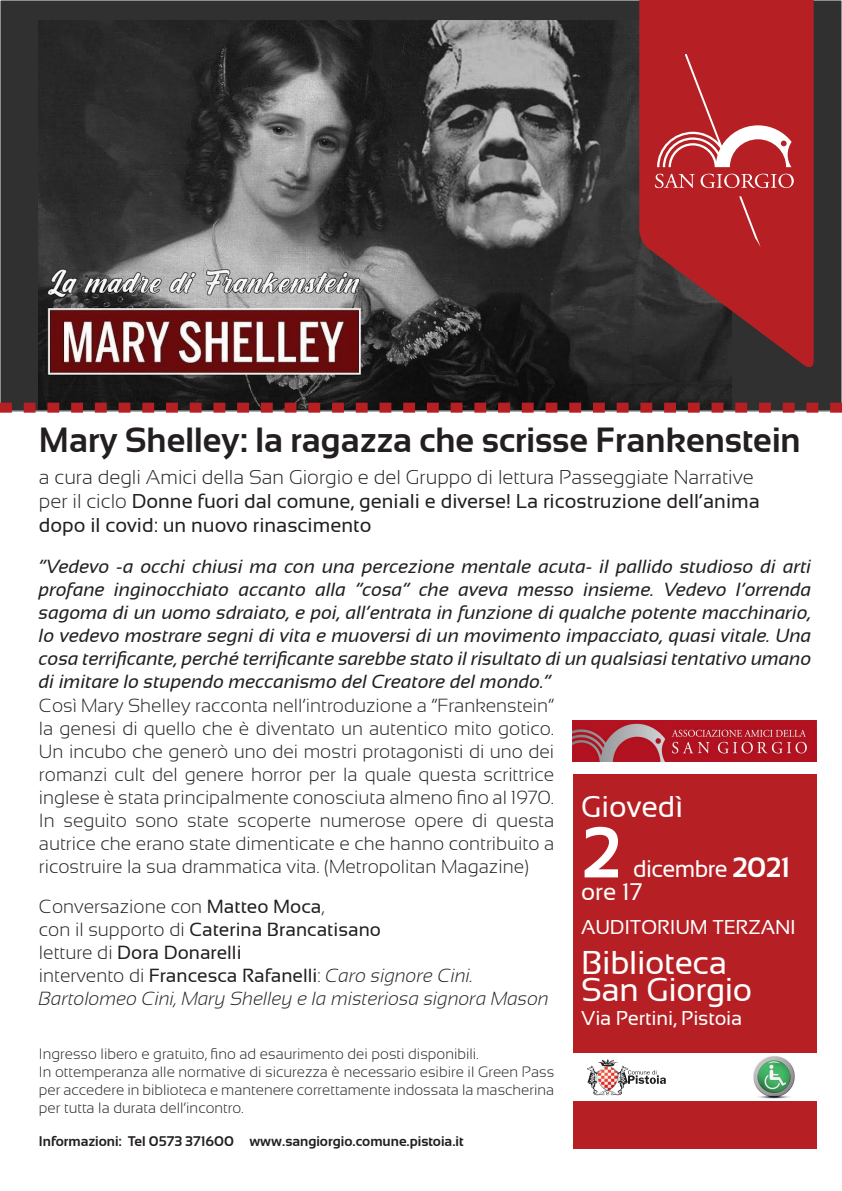
<style>
.page{position:relative;width:842px;height:1191px;background:#fff}
.page>*{position:absolute;margin:0;border:0;box-sizing:border-box;transform-origin:0 0}
.t1{font:700 72px "Sansation";color:#fff}
.t2{font:700 35px "Sansation";color:#231f20}
.t3{font:33px "Sansation";letter-spacing:-.01em;color:#fff}
.t4{font:30px "Sansation";color:#fff}
.t5{font:24px/23px "Sansation";letter-spacing:-.025em;color:#fff}
.t6{font:20px "Sansation";color:#231f20}
.t7{font:300 20px "Sansation";color:#231f20}
.t8{font:20px "Sansation";letter-spacing:-.01em;color:#fff}
.t9{font:300 19px/23px "Sansation";color:#231f20;text-align:justify}
.t10{font:italic 19px/23px "Sansation";color:#231f20;text-align:justify}
.t11{font:italic 300 19px/23px "Sansation";color:#231f20}
.t12{font:19px "Sansation";color:#231f20}
.t13{font:300 15px/18px "Sansation";color:#231f20;text-align:justify}
.t14{font:700 14px "Sansation";color:#231f20}
.s1{font-weight:300}
.s2{font-weight:400}
.s3{font-style:normal}
.s4{font-weight:400;font-style:normal}
.s5{font-weight:700;font-size:28px}
</style>
<div class="page">
<div style="left:0;top:0;width:842px;height:411px;background:#303030"></div>
<img style="left:39px;top:21px;width:692px;height:382px">
<svg style="left:639px;top:0;width:175px;height:372px;fill:#b62024"></svg>
<svg style="left:655px;top:54px;width:139px;height:193px;background:#bc3539"></svg>
<svg style="left:0;top:403px;width:842px;height:10px;background:#813839"></svg>
<div style="left:573px;top:774px;width:243px;height:374px;background:#b62024"></div>
<div style="left:568px;top:1053px;width:253px;height:47px;background:#fff"></div>
<img style="left:587px;top:1059px;width:41px;height:37px">
<svg style="left:628px;top:1070px;width:38px;height:14px"></svg>
<img style="left:753px;top:1056px;width:42px;height:42px">
<img style="left:573px;top:721px;width:243px;height:40px">
<p class="t2" style="left:39px;top:420px;width:763px">Mary Shelley: la ragazza che scrisse Frankenstein</p>
<p class="t7" style="left:39px;top:466px;width:716px">a cura degli Amici della San Giorgio e del Gruppo di lettura Passeggiate Narrative</p>
<p class="t6" style="left:39px;top:490px;width:722px"><span class="s1">per il ciclo</span> Donne fuori dal comune, geniali e diverse! La ricostruzione dell’anima</p>
<p class="t6" style="left:39px;top:514px;width:334px">dopo il covid: un nuovo rinascimento</p>
<p class="t10" style="left:39px;top:555px;width:774px">“Vedevo -a occhi chiusi ma con una percezione mentale acuta- il pallido studioso di arti profane inginocchiato accanto alla “cosa” che aveva messo insieme. Vedevo l’orrenda sagoma di un uomo sdraiato, e poi, all’entrata in funzione di qualche potente macchinario, lo vedevo mostrare segni di vita e muoversi di un movimento impacciato, quasi vitale. Una cosa terrificante, perché terrificante sarebbe stato il risultato di un qualsiasi tentativo umano di imitare lo stupendo meccanismo del Creatore del mondo.”</p>
<p class="t9" style="left:39px;top:694px;width:517px">Così Mary Shelley racconta nell’introduzione a “Frankenstein” la genesi di quello che è diventato un autentico mito gotico.<br>Un incubo che generò uno dei mostri protagonisti di uno dei romanzi cult del genere horror per la quale questa scrittrice inglese è stata principalmente conosciuta almeno fino al 1970.<br>In seguito sono state scoperte numerose opere di questa autrice che erano state dimenticate e che hanno contribuito a ricostruire la sua drammatica vita. (Metropolitan Magazine)</p>
<p class="t9" style="left:39px;top:895px;width:287px">Conversazione con <span class="s2">Matteo Moca</span>,</p>
<p class="t12" style="left:39px;top:918px;width:343px"><span class="s1">con il supporto di</span> Caterina Brancatisano</p>
<p class="t12" style="left:39px;top:941px;width:204px"><span class="s1">letture di</span> Dora Donarelli</p>
<p class="t11" style="left:39px;top:964px;width:512px"><span class="s3">intervento di</span> <span class="s4">Francesca Rafanelli</span><span class="s3">:</span> Caro signore Cini.<br>Bartolomeo Cini, Mary Shelley e la misteriosa signora Mason</p>
<p class="t13" style="left:39px;top:1044px;width:441px">Ingresso libero e gratuito, fino ad esaurimento dei posti disponibili.</p>
<p class="t13" style="left:39px;top:1062px;width:517px">In ottemperanza alle normative di sicurezza è necessario esibire il Green Pass per accedere in biblioteca e mantenere correttamente indossata la mascherina per tutta la durata dell’incontro.</p>
<p class="t14" style="left:39px;top:1133px;width:426px">Informazioni: Tel 0573 371600 www.sangiorgio.comune.pistoia.it</p>
<p class="t4" style="left:581px;top:790px;width:103px">Giovedì</p>
<p class="t1" style="left:581px;top:812px;width:42px">2</p>
<p class="t5" style="left:581px;top:857px;width:210px;text-indent:52px">dicembre <span class="s5">2021 </span>ore 17</p>
<p class="t8" style="left:581px;top:916px;width:216px">AUDITORIUM TERZANI</p>
<p class="t3" style="left:581px;top:944px;width:147px">Biblioteca</p>
<p class="t3" style="left:581px;top:971px;width:173px">San Giorgio</p>
<p class="t8" style="left:581px;top:1006px;width:163px">Via Pertini, Pistoia</p>
</div>
